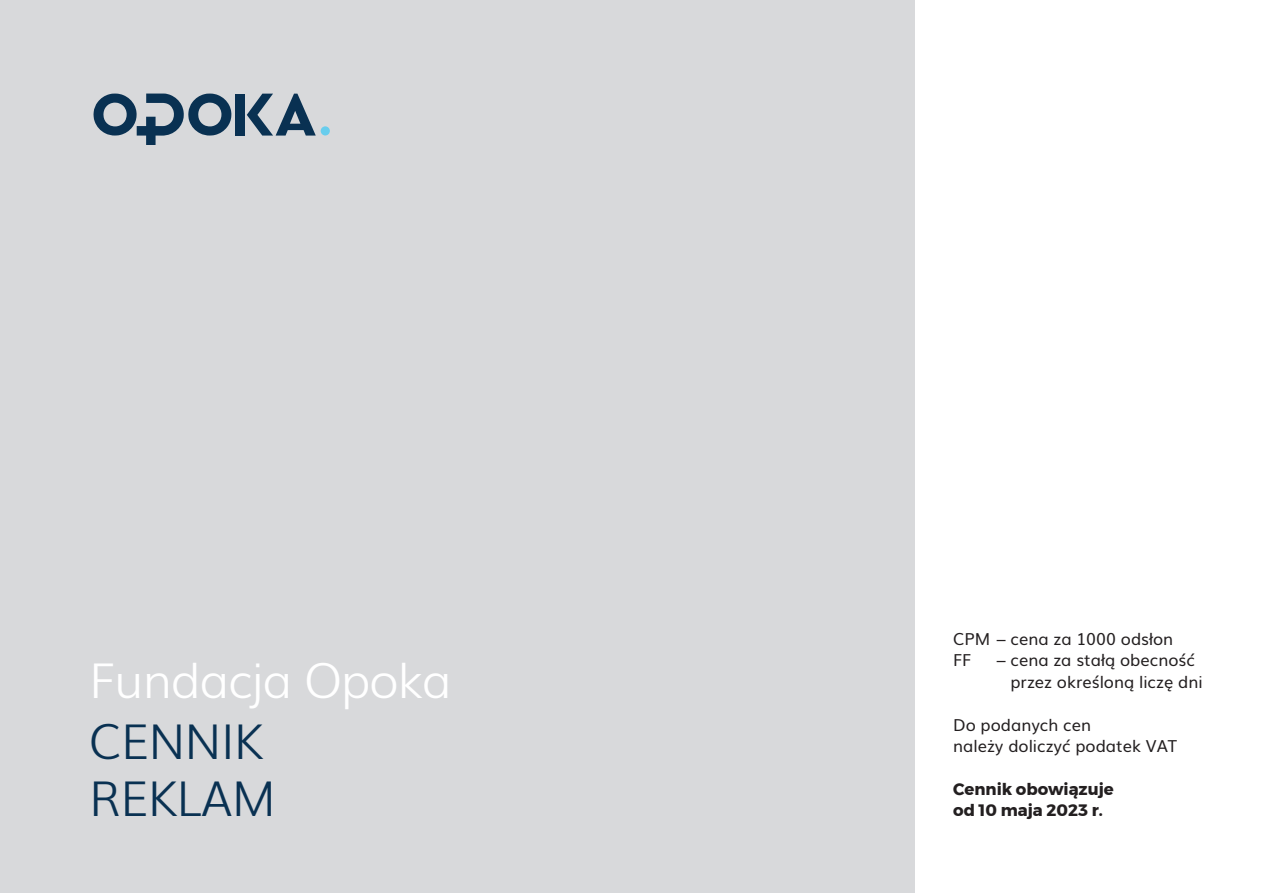
<style>
.page{position:relative;width:1263px;height:893px;background:#fff}
.page>*{position:absolute;margin:0;border:0;box-sizing:border-box;transform-origin:0 0}
.t1{font:300 48px "Muli";letter-spacing:-.02em;color:#fff}
.t2{font:300 48px/57.6px "Muli";letter-spacing:-.02em;color:#093152}
.t3{font:16.5px/21.5px "Muli";color:#231f20}
.t4{font:700 16.5px/21.5px "Montserrat";color:#231f20}
</style>
<div class="page">
<div style="left:0;top:0;width:914px;height:893px;background:#d8d9db"></div>
<div style="left:321px;top:126px;width:9px;height:9px;background:#68cded;border-radius:50%"></div>
<svg style="left:247px;top:94px;width:69px;height:42px"></svg>
<div style="left:236px;top:94px;width:9px;height:42px;background:#093152"></div>
<svg style="left:94px;top:94px;width:137px;height:51px"></svg>
<h1 class="t1" style="left:89px;top:643px;width:364px">Fundacja Opoka</h1>
<h1 class="t2" style="left:89px;top:709px;width:188px">CENNIK<br>REKLAM</h1>
<p class="t3" style="left:953px;top:627px;width:221px">CPM – cena za 1000 odsłon<br>FF</p>
<p class="t3" style="left:1010px;top:648px;width:194px;text-indent:-14px">– cena za stałą obecność przez określoną liczę dni</p>
<p class="t3" style="left:953px;top:713px;width:225px">Do podanych cen<br>należy doliczyć podatek VAT</p>
<p class="t4" style="left:953px;top:778px;width:162px">Cennik obowiązuje od 10 maja 2023 r.</p>
</div>
